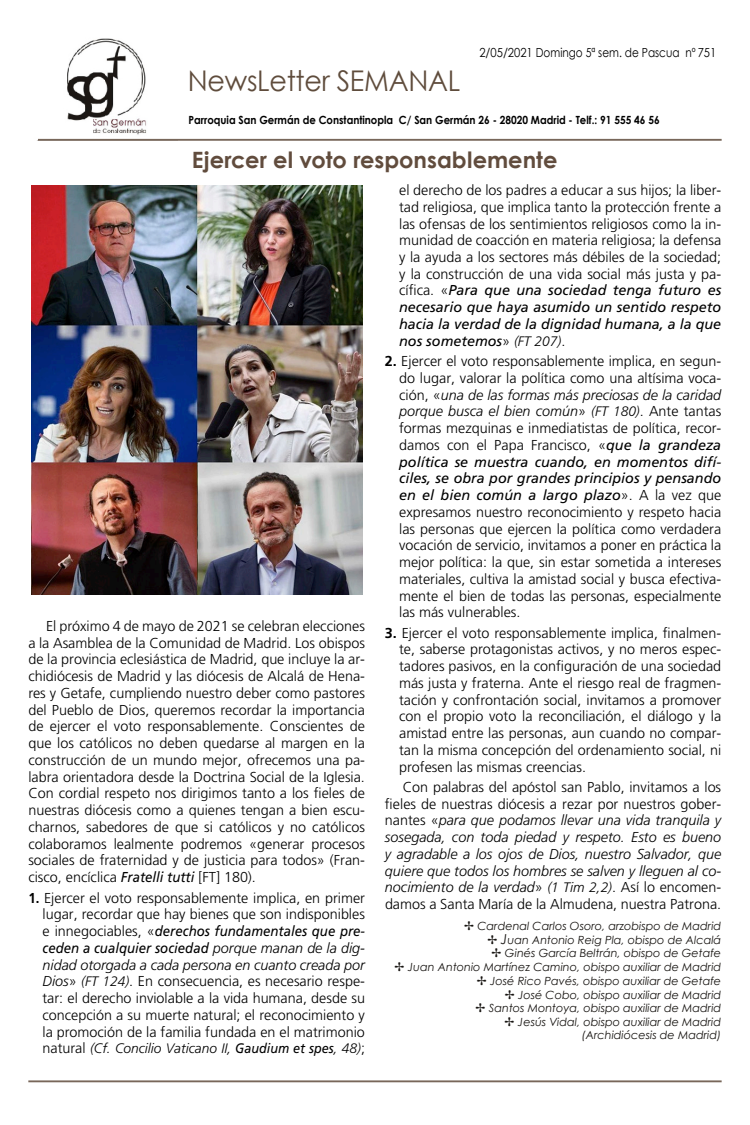
<style>
.page{position:relative;width:750px;height:1125px;background:#fff}
.page>*{position:absolute;margin:0;border:0;box-sizing:border-box;transform-origin:0 0}
.t1{font:28.5px "Century Gothic";letter-spacing:-.01em;color:#5f4c3c;scale:.95 1}
.t2{font:700 22.5px "Century Gothic";color:#614c3d}
.t3{font:300 14.38px/16.8px "Frutiger";color:#000;text-align:justify}
.t4{font:italic 300 14.38px/16.8px "Frutiger";color:#000;text-align:justify}
.t5{font:italic 300 13.75px "Frutiger";color:#000}
.t6{font:12.5px "Century Gothic";color:#000;scale:.9 1}
.t7{font:italic 11.25px/13.8px "Century Gothic";color:#171411;text-align:right}
.t8{font:700 11.25px "Century Gothic";color:#000;scale:.9 1}
.s1{font-weight:400;font-style:italic}
.s2{font-weight:700}
.s3{font-style:italic}
.s4{font-style:italic;font-size:13.75px}
.s5{font-style:normal;font-size:14.38px}
.s6{font-weight:400}
.s7{font-style:normal}
.s8{font-size:13.75px}
</style>
<div class="page">
<hr style="left:28px;top:1080px;width:694px;height:2px;background:#78675a">
<img style="left:38px;top:38px;width:139px;height:101px">
<hr style="left:38px;top:139px;width:684px;height:2px;background:#78675a">
<img style="left:31px;top:186px;width:332px;height:408px">
<h1 class="t1" style="left:188px;top:63px;width:288px">NewsLetter SEMANAL</h1>
<p class="t6" style="left:479px;top:45px;width:265px">2/05/2021 Domingo 5ª sem. de Pascua nº 751</p>
<p class="t8" style="left:189px;top:113px;width:525px">Parroquia San Germán de Constantinopla C/ San Germán 26 - 28020 Madrid - Telf.: 91 555 46 56</p>
<h2 class="t2" style="left:192px;top:146px;width:367px">Ejercer el voto responsablemente</h2>
<p class="t3" style="left:28px;top:618px;width:338px;text-indent:18px">El próximo 4 de mayo de 2021 se celebran elecciones a la Asamblea de la Comunidad de Madrid. Los obispos de la provincia eclesiástica de Madrid, que incluye la ar&shy;chidiócesis de Madrid y las diócesis de Alcalá de Hena&shy;res y Getafe, cumpliendo nuestro deber como pastores del Pueblo de Dios, queremos recordar la importancia de ejercer el voto responsablemente. Conscientes de que los católicos no deben quedarse al margen en la construcción de un mundo mejor, ofrecemos una pa&shy;labra orientadora desde la Doctrina Social de la Iglesia.<br>Con cordial respeto nos dirigimos tanto a los fieles de nuestras diócesis como a quienes tengan a bien escu&shy;charnos, sabedores de que si católicos y no católicos colaboramos lealmente podremos «generar procesos sociales de fraternidad y de justicia para todos» (Fran&shy;cisco, encíclica <span class="s1">Fratelli tutti</span> [FT] 180).</p>
<p class="t3" style="left:43px;top:889px;width:324px;text-indent:-14px"><span class="s2">1.</span> Ejercer el voto responsablemente implica, en primer lugar, recordar que hay bienes que son indisponibles e innegociables, «<span class="s1">derechos fundamentales que pre&shy;ceden a cualquier sociedad</span> <span class="s3">porque manan de la dig&shy;nidad otorgada a cada persona en cuanto creada por Dios</span>» <span class="s4">(FT 124)</span>. En consecuencia, es necesario respe&shy;tar: el derecho inviolable a la vida humana, desde su concepción a su muerte natural; el reconocimiento y la promoción de la familia fundada en el matrimonio</p>
<p class="t5" style="left:43px;top:1041px;width:324px"><span class="s5">natural</span> (Cf. Concilio Vaticano II, <span class="s6">Gaudium et spes</span>, 48)<span class="s5">;</span></p>
<p class="t3" style="left:399px;top:182px;width:324px">el derecho de los padres a educar a sus hijos; la liber&shy;tad religiosa, que implica tanto la protección frente a las ofensas de los sentimientos religiosos como la in&shy;munidad de coacción en materia religiosa; la defensa y la ayuda a los sectores más débiles de la sociedad; y la construcción de una vida social más justa y pa&shy;cífica. «<span class="s1">Para que una sociedad tenga futuro es necesario que haya asumido un sentido respeto hacia la verdad de la dignidad humana, a la que nos sometemos</span>» <span class="s4">(FT 207)</span>.</p>
<p class="t3" style="left:399px;top:353px;width:324px;text-indent:-14px"><span class="s2">2.</span> Ejercer el voto responsablemente implica, en segun&shy;do lugar, valorar la política como una altísima voca&shy;ción, «<span class="s3">una de las formas más preciosas de la caridad porque busca el bien común</span>» <span class="s4">(FT 180)</span>. Ante tantas formas mezquinas e inmediatistas de política, recor&shy;damos con el Papa Francisco, «<span class="s1">que la grandeza política se muestra cuando, en momentos difí&shy;ciles, se obra por grandes principios y pensando en el bien común a largo plazo</span>». A la vez que expresamos nuestro reconocimiento y respeto hacia las personas que ejercen la política como verdadera vocación de servicio, invitamos a poner en práctica la mejor política: la que, sin estar sometida a intereses materiales, cultiva la amistad social y busca efectiva&shy;mente el bien de todas las personas, especialmente las más vulnerables.</p>
<p class="t3" style="left:399px;top:624px;width:324px;text-indent:-14px"><span class="s2">3.</span> Ejercer el voto responsablemente implica, finalmen&shy;te, saberse protagonistas activos, y no meros espec&shy;tadores pasivos, en la configuración de una sociedad más justa y fraterna. Ante el riesgo real de fragmen&shy;tación y confrontación social, invitamos a promover con el propio voto la reconciliación, el diálogo y la amistad entre las personas, aun cuando no compar&shy;tan la misma concepción del ordenamiento social, ni profesen las mismas creencias.</p>
<p class="t4" style="left:385px;top:778px;width:338px;text-indent:18px"><span class="s7">Con palabras del apóstol san Pablo, invitamos a los fieles de nuestras diócesis a rezar por nuestros gober&shy;nantes «</span>para que podamos llevar una vida tranquila y sosegada, con toda piedad y respeto. Esto es bueno y agradable a los ojos de Dios, nuestro Salvador, que quiere que todos los hombres se salven y lleguen al co&shy;nocimiento de la verdad<span class="s7">»</span> <span class="s8">(1 Tim 2,2)</span><span class="s7">. Así lo encomen&shy;damos a Santa María de la Almudena, nuestra Patrona.</span></p>
<p class="t7" style="left:408px;top:919px;width:315px">Cardenal Carlos Osoro, arzobispo de Madrid<br><span class="s8">J</span>uan Antonio Reig Pla, obispo de Alcalá<br>Ginés García Beltrán, obispo de Getafe<br>Juan Antonio Martínez Camino, obispo auxiliar de Madrid José Rico Pavés, obispo auxiliar de Getafe<br>José Cobo, obispo auxiliar de Madrid<br>Santos Montoya, obispo auxiliar de Madrid<br>Jesús Vidal, obispo auxiliar de Madrid</p>
<p class="t7" style="left:582px;top:1028px;width:141px">(Archidiócesis de Madrid)</p>
</div>
